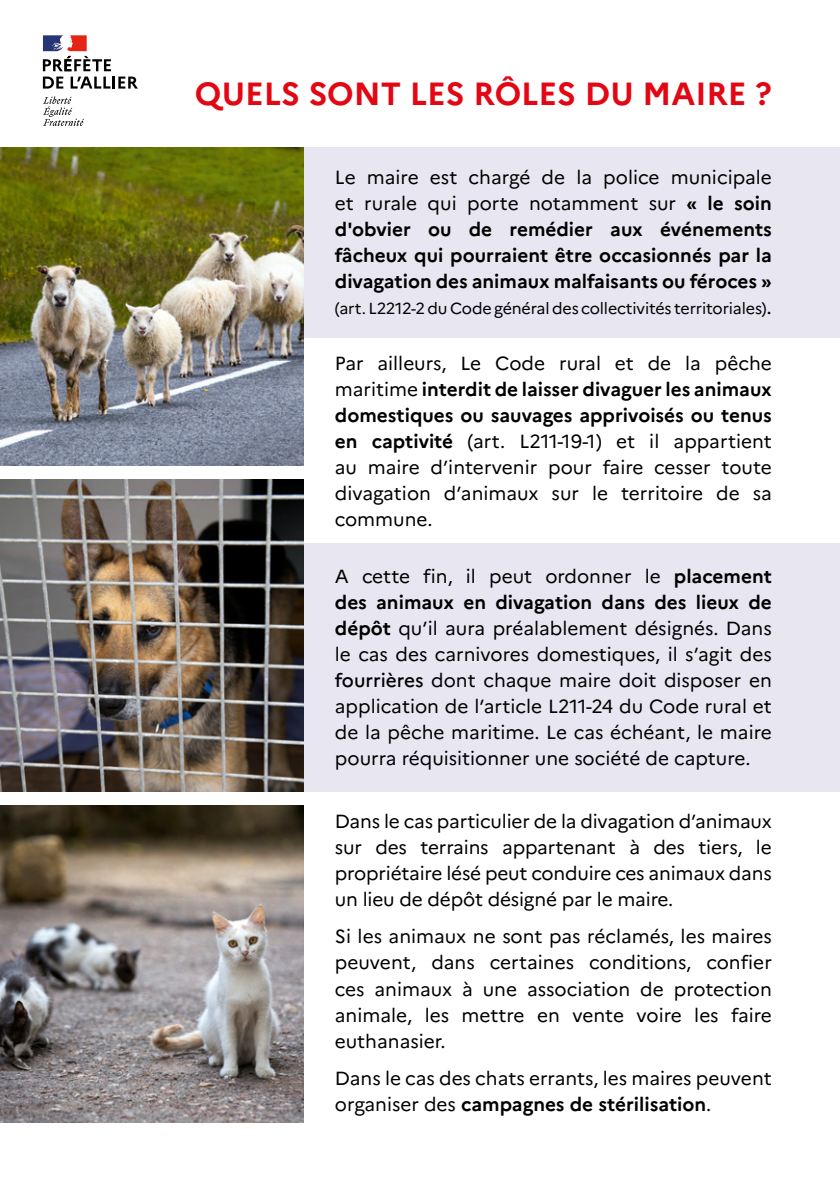
<style>
.page{position:relative;width:840px;height:1191px;background:#fff}
.page>*{position:absolute;margin:0;border:0;box-sizing:border-box;transform-origin:0 0}
.t1{font:700 32px "Marianne";color:#e30613}
.t2{font:19px/26px "Marianne";color:#000;text-align:justify}
.t3{font:700 19px/26px "Marianne";color:#000;text-align:justify}
.t4{font:16px "Marianne";letter-spacing:-.01em;color:#000}
.s1{font-weight:400}
.s2{font-size:20px}
.s3{font-weight:700}
.s4{font-weight:500}
</style>
<div class="page">
<div style="left:0;top:147px;width:839px;height:191px;background:#e8e6f1"></div>
<div style="left:0;top:543px;width:839px;height:248px;background:#e8e6f1"></div>
<img style="left:0;top:479px;width:303px;height:312px">
<img style="left:0;top:805px;width:303px;height:318px">
<img style="left:0;top:147px;width:303px;height:318px">
<svg style="left:43px;top:77px;width:20px;height:12px"></svg>
<svg style="left:71px;top:77px;width:67px;height:12px"></svg>
<svg style="left:43px;top:97px;width:41px;height:29px"></svg>
<svg style="left:43px;top:35px;width:68px;height:36px"></svg>
<p class="t1" style="left:195px;top:74px;width:578px">QUELS SONT LES RÔLES DU MAIRE ?</p>
<p class="t3" style="left:334px;top:165px;width:438px"><span class="s1">Le maire est chargé de la police municipale et rurale qui porte notamment sur</span> « le soin d'obvier ou de remédier aux événements fâcheux qui pourraient être occasionnés par la divagation des animaux malfaisants ou féroces »</p>
<p class="t4" style="left:334px;top:299px;width:438px">(art. L2212-2 du Code général des collectivités territoriales)<span class="s2">.</span></p>
<p class="t2" style="left:334px;top:350px;width:438px">Par ailleurs, Le Code rural et de la pêche maritime <span class="s3">interdit de laisser divaguer les animaux domestiques ou sauvages apprivoisés ou tenus en captivité</span> (art. L211-19-1) et il appartient au maire d’intervenir pour faire cesser toute divagation d’animaux sur le territoire de sa commune.</p>
<p class="t2" style="left:334px;top:563px;width:438px">A cette fin, il peut ordonner le <span class="s3">placement des animaux en divagation dans des lieux de dépôt</span> qu’il aura préalablement désignés. Dans le cas des carnivores domestiques, il s’agit des <span class="s4">fourrières</span> dont chaque maire doit disposer en application de l’article L211-24 du Code rural et de la pêche maritime. Le cas échéant, le maire pourra réquisitionner une société de capture.</p>
<p class="t2" style="left:334px;top:808px;width:438px">Dans le cas particulier de la divagation d’animaux sur des terrains appartenant à des tiers, le propriétaire lésé peut conduire ces animaux dans un lieu de dépôt désigné par le maire.</p>
<p class="t2" style="left:334px;top:923px;width:438px">Si les animaux ne sont pas réclamés, les maires peuvent, dans certaines conditions, confier ces animaux à une association de protection animale, les mettre en vente voire les faire euthanasier.</p>
<p class="t2" style="left:334px;top:1065px;width:438px">Dans le cas des chats errants, les maires peuvent organiser des <span class="s3">campagnes de stérilisation</span>.</p>
</div>
